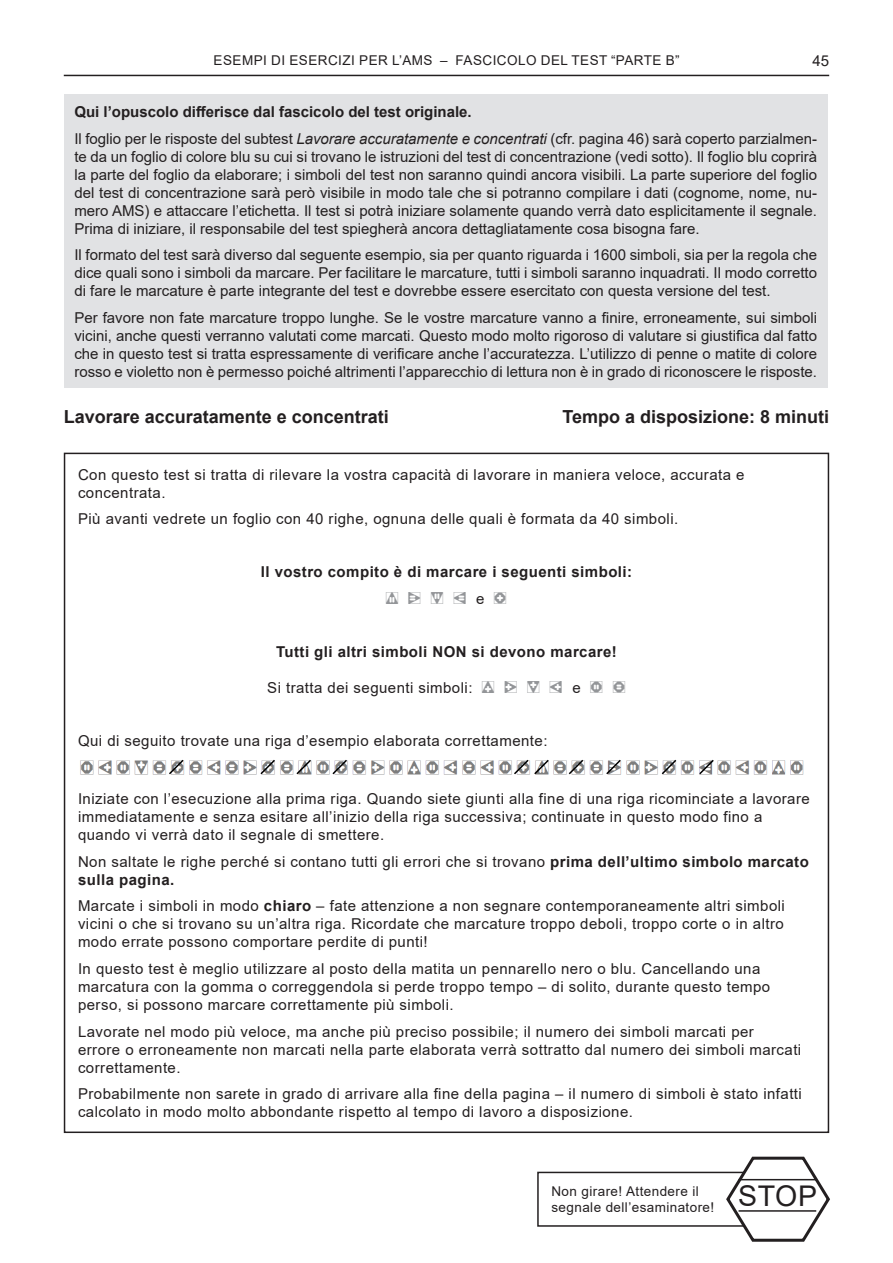
<style>
.page{position:relative;width:893px;height:1263px;background:#fff}
.page>*{position:absolute;margin:0;border:0;box-sizing:border-box;transform-origin:0 0}
.Text_Rahmen_Aufgaben{font:22.5px "EMS";color:#939598}
.Untertest_Titel{font:700 18px "Arial";color:#231f20}
.Text_Rahmen_Aufgaben-2{font:15px/18px "Arial";letter-spacing:.03em;color:#231f20}
.Text{font:15px/18px "Arial";color:#231f20;text-align:justify}
.Text_Rahmen_Aufgaben-3{font:700 15px "Arial";letter-spacing:.03em;color:#231f20}
.Text-2{font:700 15px "Arial";color:#231f20}
.Inhaltsverzeichnis{font:13.5px/16.5px "Arial";letter-spacing:.03em;color:#231f20}
.s1{font-style:italic}
.s2{font-family:"Arial";font-size:15px;color:#231f20}
.s3{font-family:"EMS";font-size:22.5px;color:#939598}
.s4{font-weight:700}
</style>
<div class="page">
<hr style="left:64px;top:75px;width:765px;height:1px;background:#231f20">
<div style="left:537px;top:1172px;width:213px;height:55px;border:2px solid #231f20"></div>
<svg style="left:724px;top:1156px;width:106px;height:86px"></svg>
<div style="left:64px;top:95px;width:764px;height:293px;background:#e1e2e4"></div>
<img style="left:80px;top:760px;width:724px;height:15px">
<svg style="left:167px;top:759px;width:18px;height:16px"></svg>
<svg style="left:295px;top:760px;width:18px;height:15px"></svg>
<svg style="left:331px;top:760px;width:18px;height:15px"></svg>
<svg style="left:512px;top:759px;width:38px;height:16px"></svg>
<svg style="left:605px;top:759px;width:17px;height:16px"></svg>
<svg style="left:567px;top:759px;width:18px;height:16px"></svg>
<svg style="left:660px;top:759px;width:18px;height:16px"></svg>
<svg style="left:698px;top:759px;width:17px;height:16px"></svg>
<svg style="left:259px;top:760px;width:18px;height:15px"></svg>
<p class="Inhaltsverzeichnis" style="left:214px;top:52px;width:467px">ESEMPI DI ESERCIZI PER L’AMS – FASCICOLO DEL TEST “PARTE B”</p>
<p class="Text" style="left:812px;top:52px;width:18px">45</p>
<p class="Text-2" style="left:74px;top:101px;width:399px">Qui l’opuscolo differisce dal fascicolo del test originale.</p>
<p class="Text" style="left:74px;top:129px;width:744px">Il foglio per le risposte del subtest <span class="s1">Lavorare accuratamente e concentrati</span> (cfr. pagina 46) sarà coperto parzialmen&shy;te da un foglio di colore blu su cui si trovano le istruzioni del test di concentrazione (vedi sotto). Il foglio blu coprirà la parte del foglio da elaborare; i simboli del test non saranno quindi ancora visibili. La parte superiore del foglio del test di concentrazione sarà però visibile in modo tale che si potranno compilare i dati (cognome, nome, nu&shy;mero AMS) e attaccare l’etichetta. Il test si potrà iniziare solamente quando verrà dato esplicitamente il segnale.<br>Prima di iniziare, il responsabile del test spiegherà ancora dettagliatamente cosa bisogna fare.</p>
<p class="Text" style="left:74px;top:246px;width:744px">Il formato del test sarà diverso dal seguente esempio, sia per quanto riguarda i 1600 simboli, sia per la regola che dice quali sono i simboli da marcare. Per facilitare le marcature, tutti i simboli saranno inquadrati. Il modo corretto di fare le marcature è parte integrante del test e dovrebbe essere esercitato con questa versione del test.</p>
<p class="Text" style="left:74px;top:308px;width:744px">Per favore non fate marcature troppo lunghe. Se le vostre marcature vanno a finire, erroneamente, sui simboli vicini, anche questi verranno valutati come marcati. Questo modo molto rigoroso di valutare si giustifica dal fatto che in questo test si tratta espressamente di verificare anche l’accuratezza. L’utilizzo di penne o matite di colore rosso e violetto non è permesso poiché altrimenti l’apparecchio di lettura non è in grado di riconoscere le risposte.</p>
<p class="Untertest_Titel" style="left:64px;top:404px;width:327px">Lavorare accuratamente e concentrati</p>
<p class="Untertest_Titel" style="left:562px;top:404px;width:268px">Tempo a disposizione: 8 minuti</p>
<p class="Text_Rahmen_Aufgaben-2" style="left:78px;top:465px;width:668px">Con questo test si tratta di rilevare la vostra capacità di lavorare in maniera veloce, accurata e concentrata.</p>
<p class="Text_Rahmen_Aufgaben-2" style="left:78px;top:510px;width:602px">Più avanti vedrete un foglio con 40 righe, ognuna delle quali è formata da 40 simboli.</p>
<p class="Text_Rahmen_Aufgaben-3" style="left:261px;top:561px;width:373px">Il vostro compito è di marcare i seguenti simboli:</p>
<p class="Text_Rahmen_Aufgaben" style="left:386px;top:583px;width:122px">0 1 2 3 <span class="s2">e</span> 4</p>
<p class="Text_Rahmen_Aufgaben-3" style="left:276px;top:641px;width:342px">Tutti gli altri simboli NON si devono marcare!</p>
<p class="Text_Rahmen_Aufgaben-2" style="left:267px;top:678px;width:360px">Si tratta dei seguenti simboli: <span class="s3">5 6 7 8</span> e <span class="s3">9 a</span></p>
<p class="Text_Rahmen_Aufgaben-2" style="left:78px;top:731px;width:471px">Qui di seguito trovate una riga d’esempio elaborata correttamente:</p>
<p class="Text_Rahmen_Aufgaben-2" style="left:78px;top:790px;width:733px">Iniziate con l’esecuzione alla prima riga. Quando siete giunti alla fine di una riga ricominciate a lavorare immediatamente e senza esitare all’inizio della riga successiva; continuate in questo modo fino a quando vi verrà dato il segnale di smettere.</p>
<p class="Text_Rahmen_Aufgaben-2" style="left:78px;top:852px;width:732px">Non saltate le righe perché si contano tutti gli errori che si trovano <span class="s4">prima dell’ultimo simbolo marcato sulla pagina.</span></p>
<p class="Text_Rahmen_Aufgaben-2" style="left:78px;top:897px;width:708px;text-align:justify">Marcate i simboli in modo <span class="s4">chiaro</span> – fate attenzione a non segnare contemporaneamente altri simboli vicini o che si trovano su un’altra riga. Ricordate che marcature troppo deboli, troppo corte o in altro modo errate possono comportare perdite di punti!</p>
<p class="Text_Rahmen_Aufgaben-2" style="left:78px;top:960px;width:694px">In questo test è meglio utilizzare al posto della matita un pennarello nero o blu. Cancellando una marcatura con la gomma o correggendola si perde troppo tempo – di solito, durante questo tempo perso, si possono marcare correttamente più simboli.</p>
<p class="Text_Rahmen_Aufgaben-2" style="left:78px;top:1022px;width:725px">Lavorate nel modo più veloce, ma anche più preciso possibile; il numero dei simboli marcati per<br>errore o erroneamente non marcati nella parte elaborata verrà sottratto dal numero dei simboli marcati correttamente.</p>
<p class="Text_Rahmen_Aufgaben-2" style="left:78px;top:1085px;width:725px">Probabilmente non sarete in grado di arrivare alla fine della pagina – il numero di simboli è stato infatti calcolato in modo molto abbondante rispetto al tempo di lavoro a disposizione.</p>
<p class="Inhaltsverzeichnis" style="left:551px;top:1183px;width:267px">Non girare! Attendere il<br>segnale dell’esaminatore! <sup>STOP</sup></p>
</div>
